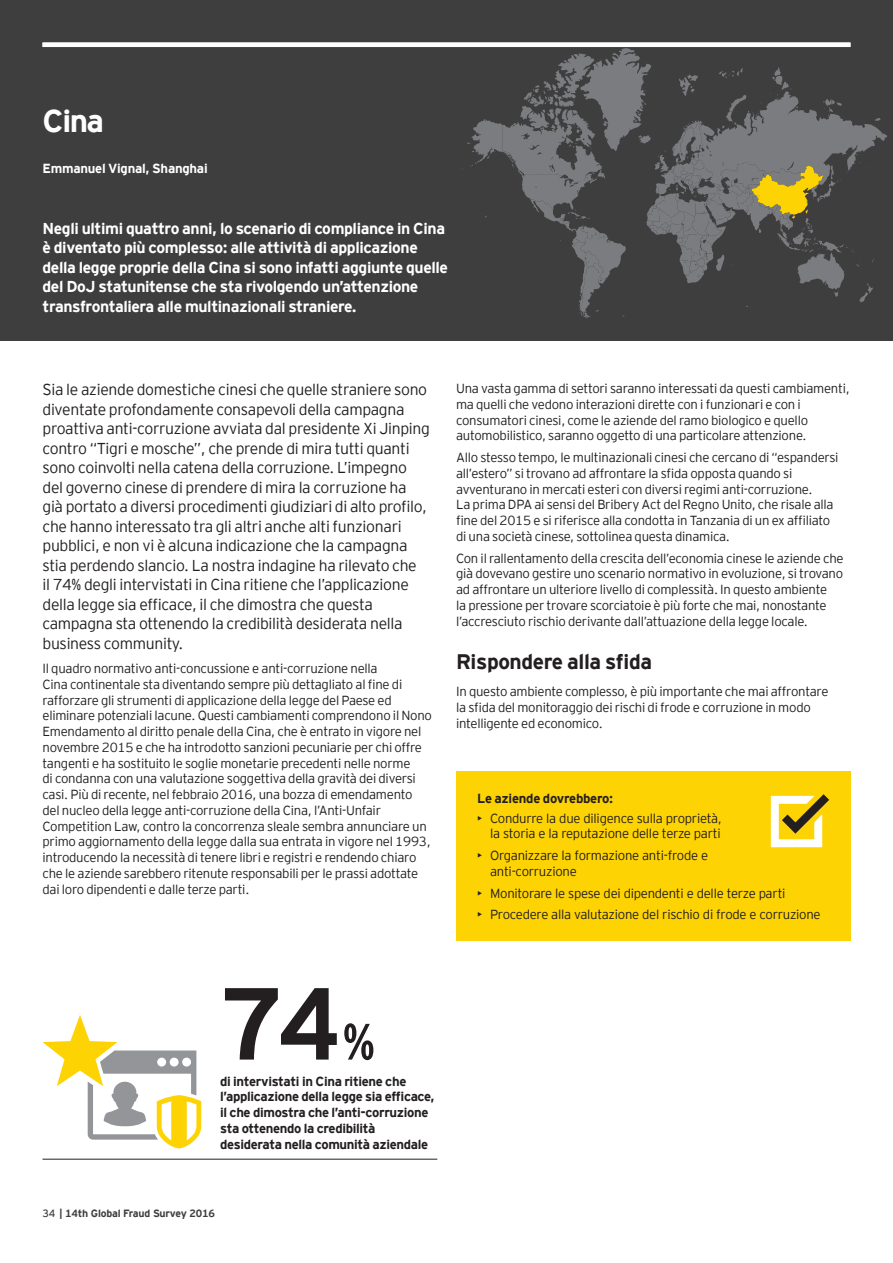
<style>
.page{position:relative;width:893px;height:1263px;background:#fff}
.page>*{position:absolute;margin:0;border:0;box-sizing:border-box;transform-origin:0 0}
.t1{font:700 102px "EY Interstate";color:#231f20}
.t2{font:700 31.5px "EY Interstate";color:#fff}
.t3{font:700 21px "EY Interstate";letter-spacing:-.02em;color:#231f20}
.t4{font:300 15.75px/19.5px "EY Interstate";letter-spacing:-.02em;color:#231f20}
.t5{font:700 15.75px/19.5px "EY Interstate";letter-spacing:-.025em;color:#fff}
.t6{font:300 13.2px/15.8px "EY Interstate";letter-spacing:-.02em;color:#231f20}
.t7{font:700 13.2px/15.8px "EY Interstate";letter-spacing:-.025em;color:#231f20}
.t8{font:700 13.2px "EY Interstate";letter-spacing:-.02em;color:#fff}
.t9{font:700 10.5px "EY Interstate";letter-spacing:-.02em;color:#3e3e3f}
.s1{font-size:51px}
.s2{font-weight:400}
</style>
<div class="page">
<div style="left:0;top:0;width:893px;height:340px;background:#3e3e3f"></div>
<svg style="left:467px;top:48px;width:420px;height:270px"></svg>
<div style="left:456px;top:771px;width:394px;height:169px;background:#fed304"></div>
<svg style="left:771px;top:794px;width:58px;height:53px"></svg>
<hr style="left:43px;top:1159px;width:158px;height:1px;background:#231f20">
<hr style="left:201px;top:1159px;width:236px;height:1px;background:#231f20">
<svg style="left:43px;top:1015px;width:158px;height:133px"></svg>
<hr style="left:43px;top:43px;width:807px;height:4px;background:#fff">
<h2 class="t2" style="left:43px;top:98px;width:63px">Cina</h2>
<p class="t8" style="left:43px;top:159px;width:167px">Emmanuel Vignal, Shanghai</p>
<p class="t5" style="left:43px;top:217px;width:407px">Negli ultimi quattro anni, lo scenario di compliance in Cina è diventato più complesso: alle attività di applicazione della legge proprie della Cina si sono infatti aggiunte quelle del DoJ statunitense che sta rivolgendo un’attenzione transfrontaliera alle multinazionali straniere.</p>
<p class="t4" style="left:43px;top:379px;width:389px">Sia le aziende domestiche cinesi che quelle straniere sono diventate profondamente consapevoli della campagna proattiva anti-corruzione avviata dal presidente Xi Jinping contro “Tigri e mosche”, che prende di mira tutti quanti sono coinvolti nella catena della corruzione. L’impegno del governo cinese di prendere di mira la corruzione ha già portato a diversi procedimenti giudiziari di alto profilo, che hanno interessato tra gli altri anche alti funzionari pubblici, e non vi è alcuna indicazione che la campagna stia perdendo slancio. La nostra indagine ha rilevato che<br>il 74% degli intervistati in Cina ritiene che l’applicazione della legge sia efficace, il che dimostra che questa campagna sta ottenendo la credibilità desiderata nella business community.</p>
<p class="t6" style="left:43px;top:660px;width:391px">Il quadro normativo anti-concussione e anti-corruzione nella<br>Cina continentale sta diventando sempre più dettagliato al fine di rafforzare gli strumenti di applicazione della legge del Paese ed eliminare potenziali lacune. Questi cambiamenti comprendono il Nono Emendamento al diritto penale della Cina, che è entrato in vigore nel novembre 2015 e che ha introdotto sanzioni pecuniarie per chi offre tangenti e ha sostituito le soglie monetarie precedenti nelle norme<br>di condanna con una valutazione soggettiva della gravità dei diversi casi. Più di recente, nel febbraio 2016, una bozza di emendamento del nucleo della legge anti-corruzione della Cina, l’Anti-Unfair Competition Law, contro la concorrenza sleale sembra annunciare un primo aggiornamento della legge dalla sua entrata in vigore nel 1993, introducendo la necessità di tenere libri e registri e rendendo chiaro che le aziende sarebbero ritenute responsabili per le prassi adottate dai loro dipendenti e dalle terze parti.</p>
<p class="t6" style="left:456px;top:380px;width:395px">Una vasta gamma di settori saranno interessati da questi cambiamenti, ma quelli che vedono interazioni dirette con i funzionari e con i consumatori cinesi, come le aziende del ramo biologico e quello automobilistico, saranno oggetto di una particolare attenzione.</p>
<p class="t6" style="left:456px;top:449px;width:384px">Allo stesso tempo, le multinazionali cinesi che cercano di “espandersi all’estero” si trovano ad affrontare la sfida opposta quando si avventurano in mercati esteri con diversi regimi anti-corruzione.<br>La prima DPA ai sensi del Bribery Act del Regno Unito, che risale alla fine del 2015 e si riferisce alla condotta in Tanzania di un ex affiliato di una società cinese, sottolinea questa dinamica.</p>
<p class="t6" style="left:456px;top:549px;width:389px">Con il rallentamento della crescita dell’economia cinese le aziende che già dovevano gestire uno scenario normativo in evoluzione, si trovano ad affrontare un ulteriore livello di complessità. In questo ambiente<br>la pressione per trovare scorciatoie è più forte che mai, nonostante l’accresciuto rischio derivante dall’attuazione della legge locale.</p>
<h3 class="t3" style="left:456px;top:646px;width:198px">Rispondere alla sfida</h3>
<p class="t6" style="left:456px;top:683px;width:374px">In questo ambiente complesso, è più importante che mai affrontare la sfida del monitoraggio dei rischi di frode e corruzione in modo intelligente ed economico.</p>
<p class="t7" style="left:477px;top:789px;width:137px">Le aziende dovrebbero:</p>
<p class="t6" style="left:477px;top:809px;width:246px;text-align:right">• Condurre la due diligence sulla proprietà, la storia e la reputazione delle terze parti</p>
<p class="t6" style="left:490px;top:847px;width:220px;text-indent:-13px">• Organizzare la formazione anti-frode e anti-corruzione</p>
<p class="t6" style="left:477px;top:884px;width:310px">• Monitorare le spese dei dipendenti e delle terze parti</p>
<p class="t6" style="left:477px;top:906px;width:345px">• Procedere alla valutazione del rischio di frode e corruzione</p>
<h1 class="t1" style="left:220px;top:950px;width:156px">74<span class="s1">%</span></h1>
<p class="t7" style="left:220px;top:1072px;width:216px">di intervistati in Cina ritiene che l’applicazione della legge sia efficace, il che dimostra che l’anti-corruzione sta ottenendo la credibilità desiderata nella comunità aziendale</p>
<p class="t9" style="left:43px;top:1206px;width:174px"><span class="s2">34</span> | 14th Global Fraud Survey 2016</p>
</div>
